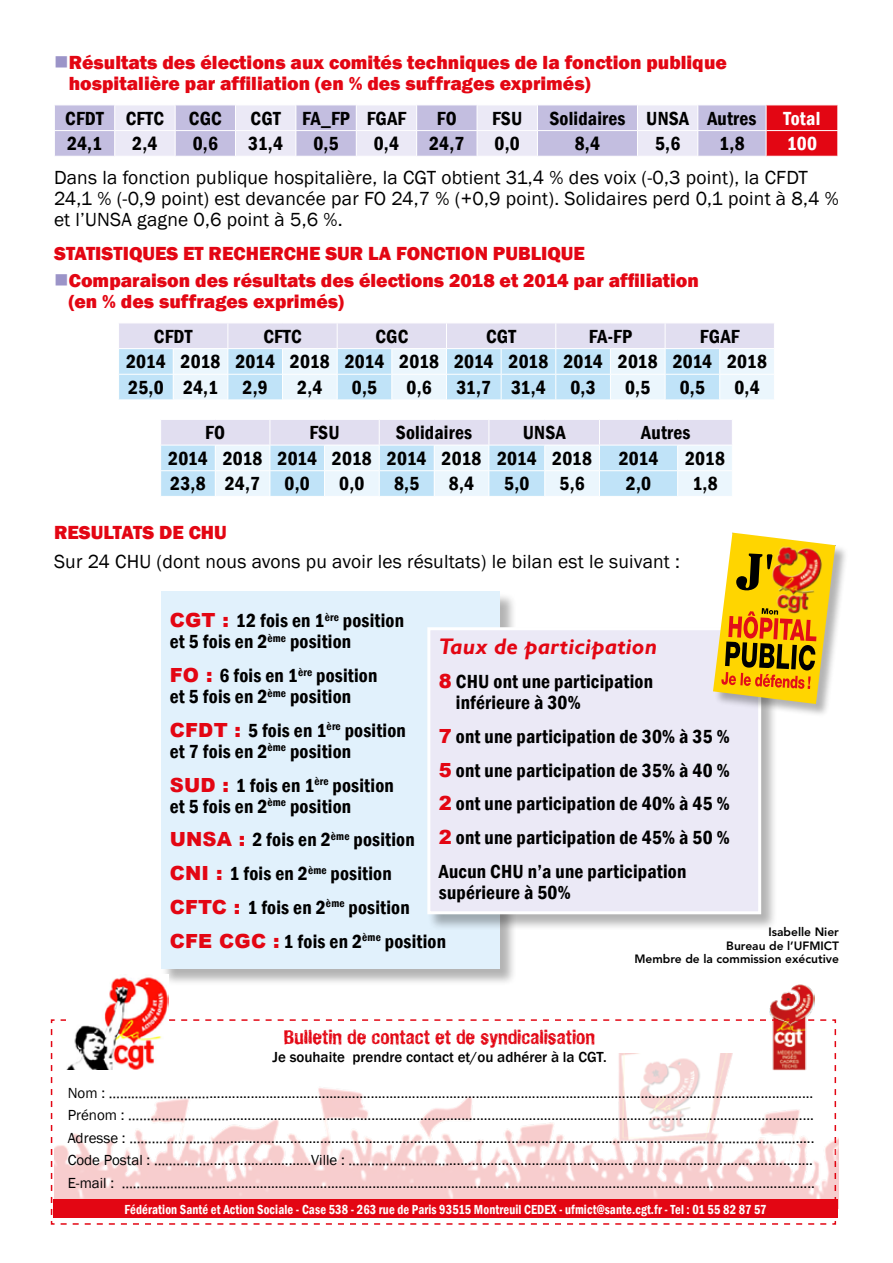
<style>
.page{position:relative;width:893px;height:1263px;background:#fff}
.page>*{position:absolute;margin:0;border:0;box-sizing:border-box;transform-origin:0 0}
.t1{font:italic 700 22.5px "Gill Sans";letter-spacing:.01em;color:#e30613}
.t2{font:600 condensed 19.5px/33.8px "Franklin Gothic";letter-spacing:.01em;color:#000}
.t3{font:800 19.5px/21px "Franklin Gothic";color:#e30613}
.t4{font:19.5px/21px "Franklin Gothic";letter-spacing:.01em;color:#000}
.t5{font:19.5px "Hand Vetica";color:#e30613}
.t6{font:600 condensed 19.5px "Franklin Gothic";letter-spacing:.01em;color:#fff}
.t7{font:15px/22.5px "Franklin Gothic";color:#000}
.t8{font:500 15px "Franklin Gothic";color:#000}
.t9{font:600 condensed 13.5px "Franklin Gothic";letter-spacing:.01em;color:#fff;scale:.93 1}
.t10{font:800 12px/13.5px "Avenir LT Std";color:#000;text-align:right}
.s1{color:#9b94c8}
.s2{font-family:"Arial";font-weight:900;font-stretch:normal;color:#e30613}
</style>
<div class="page">
<div style="left:161px;top:592px;width:356px;height:394px;background:#000;opacity:.3"></div>
<div style="left:161px;top:592px;width:339px;height:377px;background:#e1f1fc"></div>
<img style="left:769px;top:984px;width:46px;height:34px">
<svg style="left:50px;top:1018px;width:787px;height:207px"></svg>
<img style="left:54px;top:1053px;width:785px;height:155px">
<img style="left:66px;top:974px;width:103px;height:96px">
<svg style="left:55px;top:105px;width:783px;height:51px;background:#d7c2d9"></svg>
<svg style="left:119px;top:323px;width:655px;height:76px;background:#d8e7f7"></svg>
<svg style="left:161px;top:420px;width:571px;height:76px;background:#dae8f7"></svg>
<div style="left:428px;top:627px;width:349px;height:304px;background:#000;opacity:.3"></div>
<div style="left:429px;top:629px;width:331px;height:284px;background:#ebe9f6"></div>
<div style="left:427px;top:627px;width:334px;height:287px;border:3px solid #fff"></div>
<div style="left:713px;top:533px;width:135px;height:184px;background:#000;opacity:.3"></div>
<svg style="left:713px;top:533px;width:122px;height:171px;background:#da3"></svg>
<div style="left:53px;top:1200px;width:785px;height:18px;background:#e30613"></div>
<h2 class="t3" style="left:69px;top:52px;width:660px;text-indent:-15px"><span class="s1">■</span>Résultats des élections aux comités techniques de la fonction publique hospitalière par affiliation (en % des suffrages exprimés)</h2>
<h2 class="t2" style="left:65px;top:101px;width:100px">CFDT CFTC</h2>
<h2 class="t2" style="left:189px;top:101px;width:34px">CGC</h2>
<h2 class="t2" style="left:251px;top:101px;width:157px">CGT FA_FP FGAF</h2>
<h2 class="t2" style="left:437px;top:101px;width:21px">FO</h2>
<h2 class="t2" style="left:492px;top:101px;width:32px">FSU</h2>
<h2 class="t2" style="left:549px;top:101px;width:209px">Solidaires UNSA Autres</h2>
<h2 class="t6" style="left:783px;top:105px;width:38px">Total</h2>
<h2 class="t2" style="left:67px;top:127px;width:36px">24,1</h2>
<h2 class="t2" style="left:132px;top:127px;width:27px">2,4</h2>
<h2 class="t2" style="left:193px;top:127px;width:27px">0,6</h2>
<h2 class="t2" style="left:248px;top:127px;width:36px">31,4</h2>
<h2 class="t2" style="left:313px;top:127px;width:27px">0,5</h2>
<h2 class="t2" style="left:374px;top:127px;width:27px">0,4</h2>
<h2 class="t2" style="left:429px;top:127px;width:37px">24,7</h2>
<h2 class="t2" style="left:495px;top:127px;width:27px">0,0</h2>
<h2 class="t2" style="left:575px;top:127px;width:27px">8,4</h2>
<h2 class="t2" style="left:655px;top:127px;width:27px">5,6</h2>
<h2 class="t2" style="left:719px;top:127px;width:27px">1,8</h2>
<h2 class="t6" style="left:787px;top:131px;width:31px">100</h2>
<h2 class="t4" style="left:54px;top:168px;width:786px">Dans la fonction publique hospitalière, la CGT obtient 31,4 % des voix (-0,3 point), la CFDT<br>24,1 % (-0,9 point) est devancée par FO 24,7 % (+0,9 point). Solidaires perd 0,1 point à 8,4 % et l’UNSA gagne 0,6 point à 5,6 %.</h2>
<h2 class="t3" style="left:54px;top:243px;width:532px">STATISTIQUES ET RECHERCHE SUR LA FONCTION PUBLIQUE</h2>
<h2 class="t3" style="left:69px;top:270px;width:632px;text-indent:-15px"><span class="s1">■</span>Comparaison des résultats des élections 2018 et 2014 par affiliation (en % des suffrages exprimés)</h2>
<h2 class="t2" style="left:154px;top:319px;width:40px">CFDT</h2>
<h2 class="t2" style="left:263px;top:319px;width:40px">CFTC</h2>
<h2 class="t2" style="left:375px;top:319px;width:34px">CGC</h2>
<h2 class="t2" style="left:486px;top:319px;width:32px">CGT</h2>
<h2 class="t2" style="left:589px;top:319px;width:45px">FA-FP</h2>
<h2 class="t2" style="left:126px;top:323px;width:642px;line-height:25.7px;text-indent:574px">FGAF<br>2014 2018 2014 2018 2014 2018 2014 2018 2014 2018 2014 2018<br>25,0 24,1</h2>
<h2 class="t2" style="left:243px;top:370px;width:27px">2,9</h2>
<h2 class="t2" style="left:297px;top:370px;width:27px">2,4</h2>
<h2 class="t2" style="left:352px;top:370px;width:27px">0,5</h2>
<h2 class="t2" style="left:406px;top:370px;width:27px">0,6</h2>
<h2 class="t2" style="left:456px;top:370px;width:91px">31,7 31,4</h2>
<h2 class="t2" style="left:570px;top:370px;width:27px">0,3</h2>
<h2 class="t2" style="left:625px;top:370px;width:27px">0,5</h2>
<h2 class="t2" style="left:680px;top:370px;width:27px">0,5</h2>
<h2 class="t2" style="left:734px;top:370px;width:27px">0,4</h2>
<h2 class="t2" style="left:205px;top:415px;width:21px">FO</h2>
<h2 class="t2" style="left:309px;top:415px;width:32px">FSU</h2>
<h2 class="t2" style="left:396px;top:415px;width:78px">Solidaires</h2>
<h2 class="t2" style="left:523px;top:415px;width:44px">UNSA</h2>
<h2 class="t2" style="left:641px;top:415px;width:51px">Autres</h2>
<h2 class="t2" style="left:168px;top:441px;width:425px">2014 2018 2014 2018 2014 2018 2014 2018</h2>
<h2 class="t2" style="left:619px;top:441px;width:41px">2014</h2>
<h2 class="t2" style="left:685px;top:441px;width:41px">2018</h2>
<h2 class="t2" style="left:170px;top:467px;width:141px">23,8 24,7 0,0</h2>
<h2 class="t2" style="left:339px;top:467px;width:27px">0,0</h2>
<h2 class="t2" style="left:394px;top:467px;width:27px">8,5</h2>
<h2 class="t2" style="left:449px;top:467px;width:27px">8,4</h2>
<h2 class="t2" style="left:504px;top:467px;width:27px">5,0</h2>
<h2 class="t2" style="left:559px;top:467px;width:27px">5,6</h2>
<h2 class="t2" style="left:626px;top:467px;width:27px">2,0</h2>
<h2 class="t2" style="left:692px;top:467px;width:27px">1,8</h2>
<h2 class="t3" style="left:54px;top:522px;width:174px">RESULTATS DE CHU</h2>
<h2 class="t4" style="left:54px;top:552px;width:628px">Sur 24 CHU (dont nous avons pu avoir les résultats) le bilan est le suivant :</h2>
<h2 class="t2" style="left:170px;top:610px;width:236px;line-height:21px"><span class="s2">CGT :</span> 12 fois en 1<sup>ère</sup> position et 5 fois en 2<sup>ème</sup> position</h2>
<h2 class="t2" style="left:170px;top:665px;width:209px;line-height:21px"><span class="s2">FO :</span> 6 fois en 1<sup>ère</sup> position et 5 fois en 2<sup>ème</sup> position</h2>
<h2 class="t2" style="left:170px;top:719px;width:238px;line-height:21px"><span class="s2">CFDT :</span> 5 fois en 1<sup>ère</sup> position et 7 fois en 2<sup>ème</sup> position</h2>
<h2 class="t2" style="left:170px;top:774px;width:226px;line-height:21px"><span class="s2">SUD :</span> 1 fois en 1<sup>ère</sup> position et 5 fois en 2<sup>ème</sup> position</h2>
<h2 class="t2" style="left:170px;top:823px;width:278px"><span class="s2">UNSA :</span> 2 fois en 2<sup>ème</sup> position<br><span class="s2">CNI :</span> 1 fois en 2<sup>ème</sup> position<br><span class="s2">CFTC :</span> 1 fois en 2<sup>ème</sup> position<br><span class="s2">CFE CGC :</span> 1 fois en 2<sup>ème</sup> position</h2>
<h1 class="t1" style="left:439px;top:634px;width:220px">Taux de participation</h1>
<h2 class="t2" style="left:456px;top:671px;width:199px;line-height:21px;text-indent:-17px"><span class="s2">8</span> CHU ont une participation inférieure à 30%</h2>
<h2 class="t2" style="left:439px;top:719px;width:292px;text-align:justify"><span class="s2">7</span> ont une participation de 30% à 35 % <span class="s2">5</span> ont une participation de 35% à 40 % <span class="s2">2</span> ont une participation de 40% à 45 % <span class="s2">2</span> ont une participation de 45% à 50 % Aucun CHU n’a une participation</h2>
<h2 class="t2" style="left:439px;top:875px;width:133px">supérieure à 50%</h2>
<p class="t10" style="left:634px;top:925px;width:206px">Isabelle Nier<br>Bureau de l’UFMICT<br>Membre de la commission exécutive</p>
<h2 class="t5" style="left:284px;top:1025px;width:313px">Bulletin de contact et de syndicalisation</h2>
<p class="t8" style="left:272px;top:1048px;width:336px">Je souhaite prendre contact et/ou adhérer à la CGT.</p>
<p class="t7" style="left:68px;top:1082px;width:749px">Nom : ……………………….................................................................................................................................................................<br>Prénom : ………………………............................................................................................................................................................<br>Adresse : ………………………............................................................................................................................……………………….....<br>Code Postal : ……………...........................Ville : ……………………….................................................................................................<br>E-mail : ………………………..............................................................................................................................................................</p>
<p class="t9" style="left:125px;top:1200px;width:692px">Fédération Santé et Action Sociale - Case 538 - 263 rue de Paris 93515 Montreuil CEDEX - ufmict@sante.cgt.fr - Tel : 01 55 82 87 57</p>
</div>
